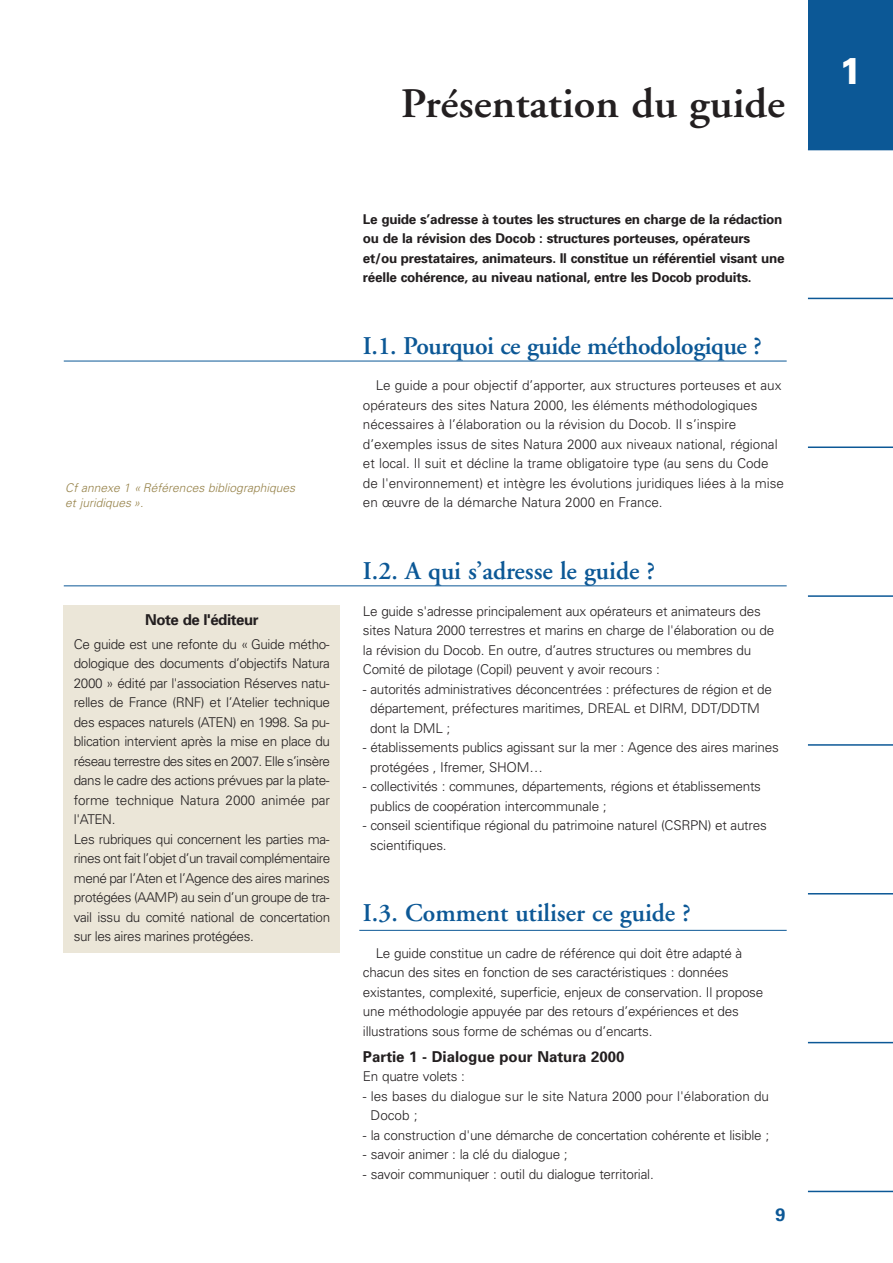
<style>
.page{position:relative;width:893px;height:1263px;background:#fff}
.page>*{position:absolute;margin:0;border:0;box-sizing:border-box;transform-origin:0 0}
.t1{font:600 42px "Adobe Garamond";color:#231f20;scale:1.05 1}
.t2{font:900 37.5px "Univers";color:#fff;scale:.9 1}
.t3{font:600 25.5px "Adobe Garamond";color:#0c5896}
.t4{font:700 18px "Univers";color:#0c5896}
.t5{font:700 15px "Univers";color:#231f20}
.t6{font:700 15px "Univers";letter-spacing:-.03em;color:#231f20}
.t7{font:300 13.5px/19.5px "Univers";letter-spacing:-.02em;color:#231f20}
.t8{font:300 13.5px/19.5px "Univers";color:#231f20}
.t9{font:700 13.5px/19.5px "Univers";letter-spacing:-.02em;color:#231f20}
.t10{font:italic 300 12px/15px "Univers";letter-spacing:.005em;color:#968249}
</style>
<div class="page">
<hr style="left:808px;top:446px;width:85px;height:2px;background:#0c5896">
<hr style="left:808px;top:298px;width:85px;height:1px;background:#0c5896">
<hr style="left:808px;top:595px;width:85px;height:2px;background:#0c5896">
<hr style="left:808px;top:744px;width:85px;height:2px;background:#0c5896">
<hr style="left:808px;top:893px;width:85px;height:1px;background:#0c5896">
<hr style="left:808px;top:1042px;width:85px;height:1px;background:#0c5896">
<hr style="left:808px;top:1191px;width:85px;height:1px;background:#0c5896">
<div style="left:808px;top:0;width:85px;height:150px;background:#0c5896"></div>
<hr style="left:64px;top:585px;width:723px;height:1px;background:#0c5896">
<hr style="left:64px;top:361px;width:723px;height:1px;background:#0c5896">
<hr style="left:359px;top:930px;width:428px;height:1px;background:#0c5896">
<div style="left:64px;top:605px;width:276px;height:347px;background:#ebe6d8"></div>
<h1 class="t1" style="left:401px;top:87px;width:368px">Présentation du guide</h1>
<p class="t10" style="left:65px;top:481px;width:231px">Cf annexe 1 « Références bibliographiques et juridiques ».</p>
<p class="t6" style="left:145px;top:614px;width:115px">Note de l'éditeur</p>
<p class="t7" style="left:74px;top:634px;width:258px">Ce guide est une refonte du « Guide métho&shy;dologique des documents d’objectifs Natura 2000 » édité par l'association Réserves natu&shy;relles de France (RNF) et l’Atelier technique des espaces naturels (ATEN) en 1998. Sa pu&shy;blication intervient après la mise en place du réseau terrestre des sites en 2007. Elle s’insère dans le cadre des actions prévues par la plate&shy;forme technique Natura 2000 animée par l'ATEN.<br>Les rubriques qui concernent les parties ma&shy;rines ont fait l’objet d’un travail complémentaire mené par l’Aten et l’Agence des aires marines protégées (AAMP) au sein d’un groupe de tra&shy;vail issu du comité national de concertation sur les aires marines protégées.</p>
<p class="t9" style="left:363px;top:211px;width:423px">Le guide s’adresse à toutes les structures en charge de la rédaction ou de la révision des Docob : structures porteuses, opérateurs et/ou prestataires, animateurs. Il constitue un référentiel visant une réelle cohérence, au niveau national, entre les Docob produits.</p>
<h3 class="t3" style="left:363px;top:336px;width:400px">I.1. Pourquoi ce guide méthodologique ?</h3>
<p class="t8" style="left:363px;top:376px;width:423px;text-indent:13px">Le guide a pour objectif d’apporter, aux structures porteuses et aux opérateurs des sites Natura 2000, les éléments méthodologiques nécessaires à l’élaboration ou la révision du Docob. Il s’inspire d’exemples issus de sites Natura 2000 aux niveaux national, régional et local. Il suit et décline la trame obligatoire type (au sens du Code de l'environnement) et intègre les évolutions juridiques liées à la mise en œuvre de la démarche Natura 2000 en France.</p>
<h3 class="t3" style="left:363px;top:561px;width:294px">I.2. A qui s’adresse le guide ?</h3>
<p class="t7" style="left:363px;top:601px;width:413px">Le guide s'adresse principalement aux opérateurs et animateurs des sites Natura 2000 terrestres et marins en charge de l'élaboration ou de la révision du Docob. En outre, d’autres structures ou membres du Comité de pilotage (Copil) peuvent y avoir recours :</p>
<p class="t7" style="left:370px;top:679px;width:403px;text-indent:-7px">- autorités administratives déconcentrées : préfectures de région et de département, préfectures maritimes, DREAL et DIRM, DDT/DDTM dont la DML ;</p>
<p class="t7" style="left:370px;top:737px;width:410px;text-indent:-7px">- établissements publics agissant sur la mer : Agence des aires marines protégées , Ifremer, SHOM…</p>
<p class="t7" style="left:370px;top:776px;width:392px;text-indent:-7px">- collectivités : communes, départements, régions et établissements publics de coopération intercommunale ;</p>
<p class="t7" style="left:370px;top:815px;width:398px;text-indent:-7px">- conseil scientifique régional du patrimoine naturel (CSRPN) et autres scientifiques.</p>
<h3 class="t3" style="left:363px;top:903px;width:329px">I.3. Comment utiliser ce guide ?</h3>
<p class="t7" style="left:363px;top:943px;width:402px;text-indent:13px">Le guide constitue un cadre de référence qui doit être adapté à chacun des sites en fonction de ses caractéristiques : données existantes, complexité, superficie, enjeux de conservation. Il propose une méthodologie appuyée par des retours d’expériences et des illustrations sous forme de schémas ou d’encarts.</p>
<p class="t5" style="left:363px;top:1051px;width:263px">Partie 1 - Dialogue pour Natura 2000</p>
<p class="t7" style="left:363px;top:1066px;width:104px">En quatre volets :</p>
<p class="t8" style="left:371px;top:1086px;width:400px;text-indent:-8px">- les bases du dialogue sur le site Natura 2000 pour l'élaboration du<br>Docob ;</p>
<p class="t7" style="left:363px;top:1125px;width:408px">- la construction d'une démarche de concertation cohérente et lisible ;</p>
<p class="t7" style="left:363px;top:1144px;width:206px">- savoir animer : la clé du dialogue ;</p>
<p class="t7" style="left:363px;top:1164px;width:292px">- savoir communiquer : outil du dialogue territorial.</p>
<h3 class="t4" style="left:775px;top:1208px;width:12px">9</h3>
<h2 class="t2" style="left:839px;top:57px;width:27px">1</h2>
</div>
